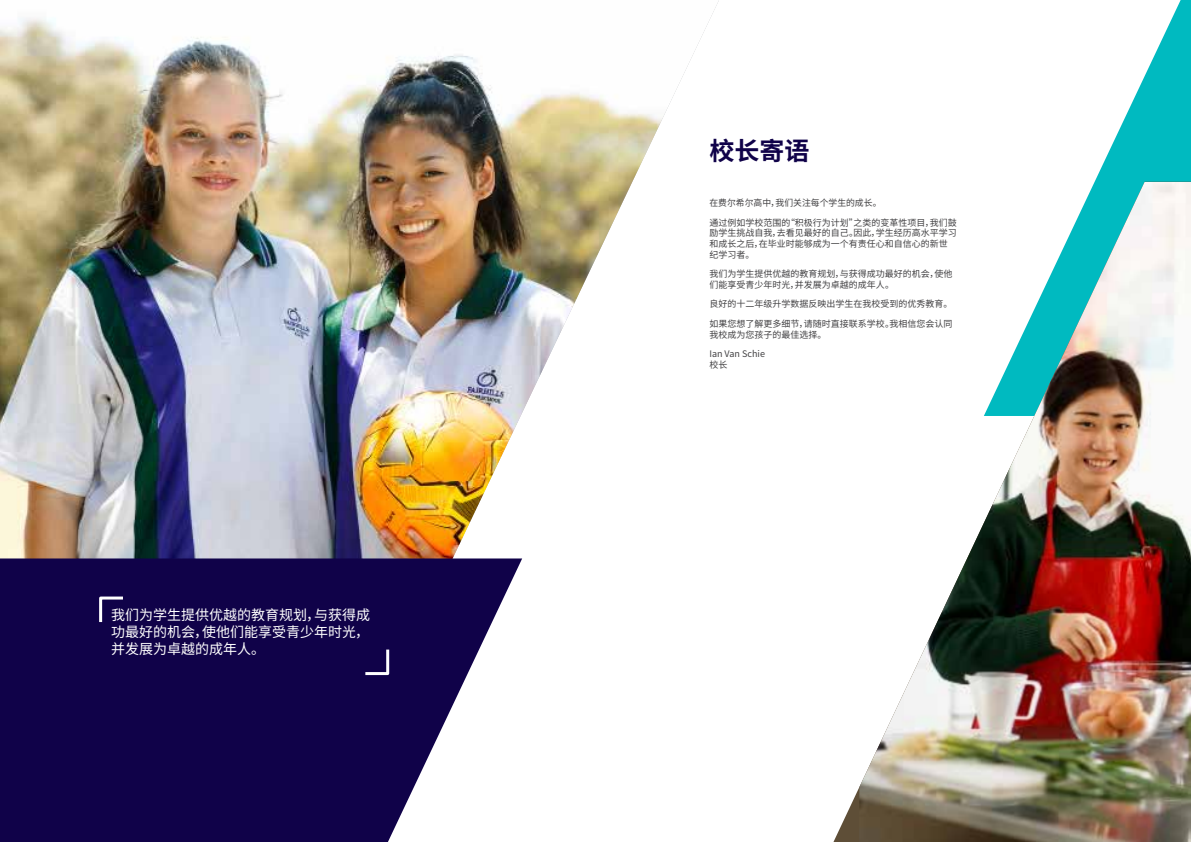
<style>
.page{position:relative;width:1191px;height:842px;background:#fff}
.page>*{position:absolute;margin:0;border:0;box-sizing:border-box;transform-origin:0 0}
.A_Head{font:700 25px "Noto Sans CJ Ksc";color:#100249}
.QUOTE_WHITE{font:14px/16.8px "Noto Sans CJ Ksc";color:#fff;text-align:justify}
.Body{font:9px/10.8px "Noto Sans CJ Ksc";color:#414042}
</style>
<div class="page">
<svg style="left:1094px;top:0;width:97px;height:182px;fill:#00bac0"></svg>
<img style="left:0;top:0;width:719px;height:559px">
<svg style="left:0;top:558px;width:522px;height:284px;background:#2c205e"></svg>
<svg style="left:98px;top:595px;width:28px;height:30px"></svg>
<img style="left:859px;top:182px;width:332px;height:660px">
<svg style="left:362px;top:646px;width:29px;height:30px"></svg>
<p class="QUOTE_WHITE" style="left:111px;top:607px;width:260px">我们为学生提供优越的教育规划，与获得成功最好的机会，使他们能享受青少年时光，并发展为卓越的成年人。</p>
<p class="A_Head" style="left:709px;top:137px;width:101px">校长寄语</p>
<p class="Body" style="left:709px;top:198px;width:174px">在费尔希尔高中，我们关注每个学生的成长。</p>
<p class="Body" style="left:709px;top:217px;width:249px">通过例如学校范围的“积极行为计划”之类的变革性项目，我们鼓励学生挑战自我，去看见最好的自己。因此，学生经历高水平学习和成长之后，在毕业时能够成为一个有责任心和自信心的新世纪学习者。</p>
<p class="Body" style="left:709px;top:269px;width:244px">我们为学生提供优越的教育规划，与获得成功最好的机会，使他们能享受青少年时光，并发展为卓越的成年人。</p>
<p class="Body" style="left:709px;top:299px;width:245px">良好的十二年级升学数据反映出学生在我校受到的优秀教育。</p>
<p class="Body" style="left:709px;top:318px;width:244px">如果您想了解更多细节，请随时直接联系学校。我相信您会认同我校成为您孩子的最佳选择。</p>
<p class="Body" style="left:709px;top:348px;width:57px">Ian Van Schie校长</p>
</div>
